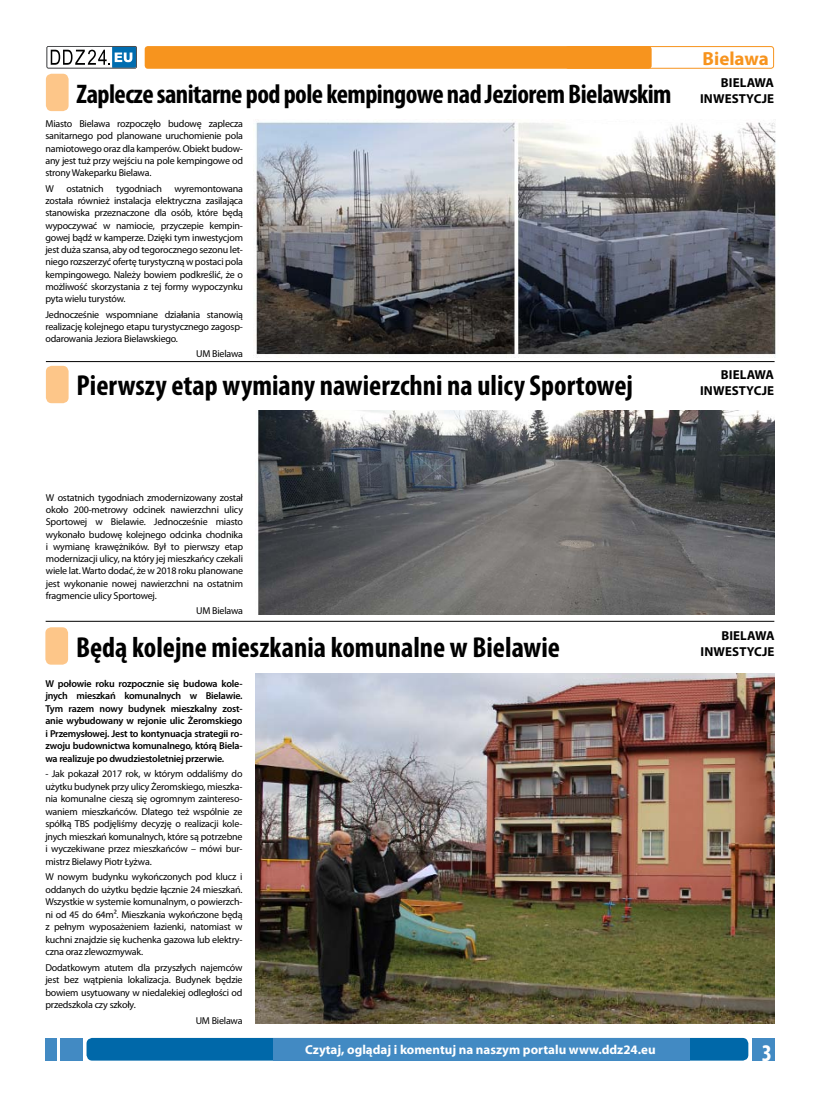
<style>
.page{position:relative;width:820px;height:1106px;background:#fff}
.page>*{position:absolute;margin:0;border:0;box-sizing:border-box;transform-origin:0 0}
.t1{font:700 condensed 29px "Myriad Pro";color:#000}
.t2{font:700 condensed 27px "Myriad Pro";letter-spacing:-.02em;color:#000}
.t3{font:700 condensed 24px "Myriad Pro";color:#fff}
.t4{font:700 19px "Myriad Pro";color:#f7941e}
.t5{font:700 13px/15.6px "Myriad Pro";letter-spacing:.01em;color:#000;text-align:right}
.t6{font:700 13px "Myriad Pro";color:#fff}
.t7{font:10px/12.3px "Myriad Pro";letter-spacing:-.02em;color:#000;text-align:justify}
.t8{font:600 10px/12.5px "Myriad Pro";letter-spacing:-.02em;color:#000;text-align:justify}
</style>
<div class="page">
<div style="left:86px;top:1037px;width:662px;height:23px;background:#0068a9;border-radius:6px"></div>
<div style="left:45px;top:1037px;width:12px;height:23px;background:#428ac3"></div>
<div style="left:60px;top:1037px;width:23px;height:23px;background:#428ac3"></div>
<div style="left:274px;top:1037px;width:416px;height:23px;background:#428ac3"></div>
<div style="left:751px;top:1037px;width:23px;height:23px;background:#428ac3"></div>
<svg style="left:47px;top:46px;width:90px;height:22px"></svg>
<div style="left:145px;top:46px;width:506px;height:23px;background:#f7941e;border-radius:3px"></div>
<div style="left:565px;top:46px;width:208px;height:23px;border:1px solid #f7941e;border-radius:3px"></div>
<hr style="left:46px;top:361px;width:728px;height:1px;background:#000">
<div style="left:46px;top:74px;width:23px;height:37px;background:#fdc689;border-radius:6px"></div>
<img style="left:253px;top:122px;width:523px;height:234px">
<div style="left:46px;top:366px;width:23px;height:37px;background:#fdc689;border-radius:6px"></div>
<hr style="left:46px;top:621px;width:728px;height:1px;background:#000">
<img style="left:258px;top:410px;width:516px;height:204px">
<div style="left:45px;top:627px;width:23px;height:37px;background:#fdc689;border-radius:6px"></div>
<img style="left:255px;top:673px;width:519px;height:350px">
<h2 class="t2" style="left:77px;top:77px;width:596px">Zaplecze sanitarne pod pole kempingowe nad Jeziorem Bielawskim</h2>
<p class="t7" style="left:45px;top:117px;width:199px">Miasto Bielawa rozpoczęło budowę zaplecza sanitarnego pod planowane uruchomienie pola namiotowego oraz dla kamperów. Obiekt budow&shy;any jest tuż przy wejściu na pole kempingowe od strony Wakeparku Bielawa.</p>
<p class="t7" style="left:45px;top:182px;width:10px">W</p>
<p class="t7" style="left:66px;top:182px;width:39px">ostatnich</p>
<p class="t7" style="left:116px;top:182px;width:47px">tygodniach</p>
<p class="t7" style="left:45px;top:182px;width:199px;text-indent:129px">wyremontowana została również instalacja elektryczna zasilająca stanowiska przeznaczone dla osób, które będą wypoczywać w namiocie, przyczepie kempin&shy;gowej bądź w kamperze. Dzięki tym inwestycjom jest duża szansa, aby od tegorocznego sezonu let&shy;niego rozszerzyć ofertę turystyczną w postaci pola kempingowego. Należy bowiem podkreślić, że o możliwość skorzystania z tej formy wypoczynku pyta wielu turystów.</p>
<p class="t7" style="left:45px;top:308px;width:199px">Jednocześnie wspomniane działania stanowią realizację kolejnego etapu turystycznego zagosp&shy;odarowania Jeziora Bielawskiego.</p>
<p class="t7" style="left:196px;top:348px;width:48px">UM Bielawa</p>
<h1 class="t1" style="left:77px;top:367px;width:557px">Pierwszy etap wymiany nawierzchni na ulicy Sportowej</h1>
<h3 class="t4" style="left:702px;top:46px;width:68px">Bielawa</h3>
<h3 class="t5" style="left:699px;top:75px;width:75px">BIELAWA<br>INWESTYCJE</h3>
<h3 class="t5" style="left:699px;top:367px;width:75px">BIELAWA<br>INWESTYCJE</h3>
<p class="t7" style="left:46px;top:491px;width:198px">W ostatnich tygodniach zmodernizowany został około 200-metrowy odcinek nawierzchni ulicy Sportowej w Bielawie. Jednocześnie miasto wykonało budowę kolejnego odcinka chodnika i wymianę krawężników. Był to pierwszy etap modernizacji ulicy, na który jej mieszkańcy czekali wiele lat. Warto dodać, że w 2018 roku planowane jest wykonanie nowej nawierzchni na ostatnim fragmencie ulicy Sportowej.</p>
<p class="t7" style="left:196px;top:604px;width:48px">UM Bielawa</p>
<h1 class="t1" style="left:76px;top:629px;width:485px">Będą kolejne mieszkania komunalne w Bielawie</h1>
<p class="t8" style="left:45px;top:677px;width:198px">W połowie roku rozpocznie się budowa kole&shy;jnych mieszkań komunalnych w Bielawie.<br>Tym razem nowy budynek mieszkalny zost&shy;anie wybudowany w rejonie ulic Żeromskiego i Przemysłowej. Jest to kontynuacja strategii ro&shy;zwoju budownictwa komunalnego, którą Biela&shy;wa realizuje po dwudziestoletniej przerwie.</p>
<p class="t7" style="left:45px;top:767px;width:198px">- Jak pokazał 2017 rok, w którym oddaliśmy do użytku budynek przy ulicy Żeromskiego, mieszka&shy;nia komunalne cieszą się ogromnym zaintereso&shy;waniem mieszkańców. Dlatego też wspólnie ze spółką TBS podjęliśmy decyzję o realizacji kole&shy;jnych mieszkań komunalnych, które są potrzebne i wyczekiwane przez mieszkańców – mówi bur&shy;mistrz Bielawy Piotr Łyżwa.</p>
<p class="t7" style="left:45px;top:870px;width:198px">W nowym budynku wykończonych pod klucz i oddanych do użytku będzie łącznie 24 mieszkań.<br>Wszystkie w systemie komunalnym, o powierzch&shy;ni od 45 do 64m². Mieszkania wykończone będą z pełnym wyposażeniem łazienki, natomiast w kuchni znajdzie się kuchenka gazowa lub elektry&shy;czna oraz zlewozmywak.</p>
<p class="t7" style="left:45px;top:961px;width:198px">Dodatkowym atutem dla przyszłych najemców jest bez wątpienia lokalizacja. Budynek będzie bowiem usytuowany w niedalekiej odległości od przedszkola czy szkoły.</p>
<p class="t7" style="left:195px;top:1014px;width:48px">UM Bielawa</p>
<h3 class="t5" style="left:700px;top:627px;width:75px">BIELAWA<br>INWESTYCJE</h3>
<h3 class="t6" style="left:305px;top:1041px;width:352px">Czytaj, oglądaj i komentuj na naszym portalu www.ddz24.eu</h3>
<h3 class="t3" style="left:761px;top:1038px;width:12px">3</h3>
</div>
